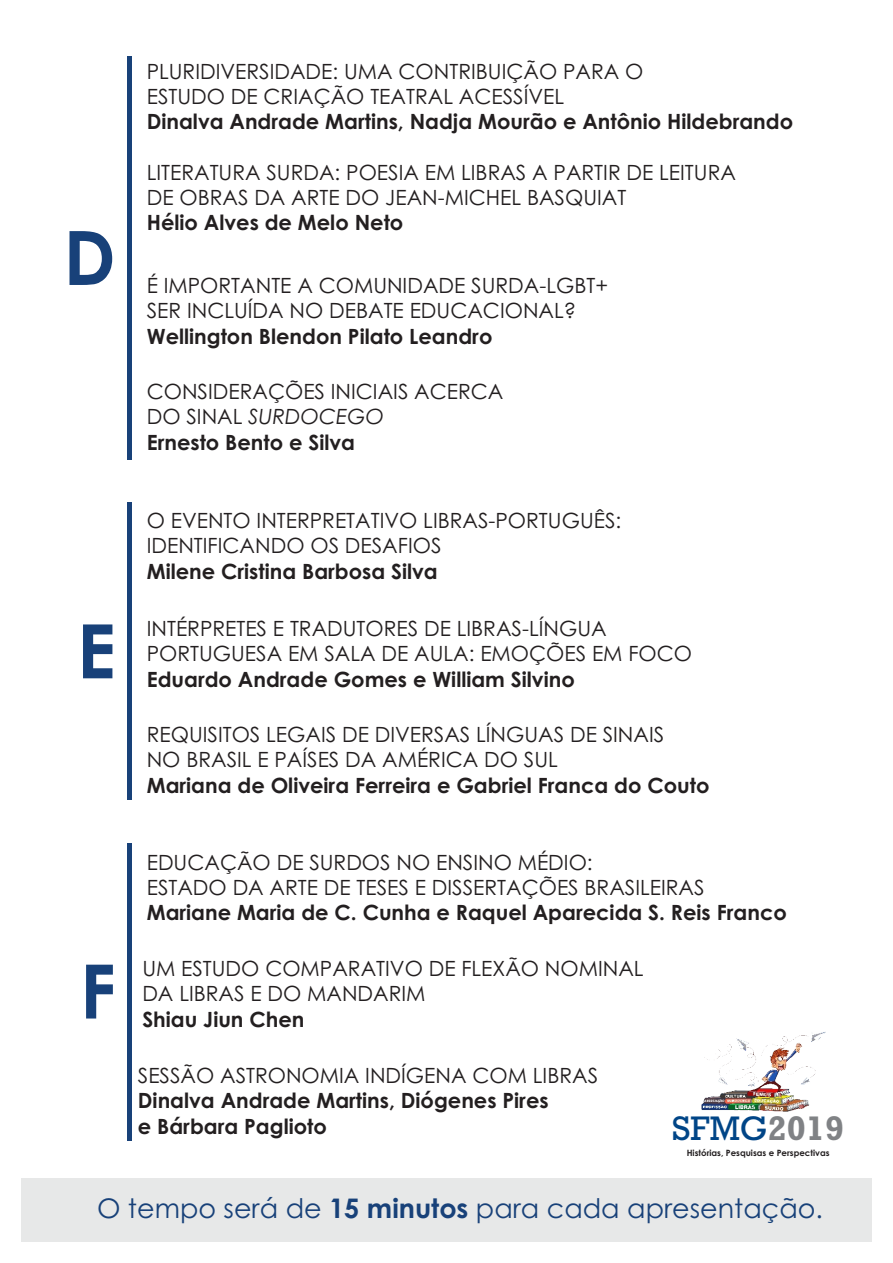
<style>
.page{position:relative;width:893px;height:1263px;background:#fff}
.page>*{position:absolute;margin:0;border:0;box-sizing:border-box;transform-origin:0 0}
.t1{font:700 75px "Century Gothic";color:#184179}
.t2{font:34.65px "Rockwell";color:#004587}
.t3{font:27px "Century Gothic";color:#184179}
.t4{font:21px/25px "Century Gothic";color:#231f20}
.t5{font:700 21px/25.5px "Century Gothic";color:#231f20}
.t6{font:700 8.7px "Century Gothic";color:#231f20}
.s1{font-style:italic}
.s2{font-weight:700}
.s3{font-weight:700;color:#808285}
</style>
<div class="page">
<div style="left:21px;top:1178px;width:851px;height:64px;background:#e7e8e8"></div>
<hr style="left:128px;top:56px;width:4px;height:404px;background:#184179">
<hr style="left:128px;top:502px;width:4px;height:298px;background:#184179">
<hr style="left:128px;top:843px;width:4px;height:297px;background:#184179">
<img style="left:701px;top:1032px;width:125px;height:80px">
<h1 class="t1" style="left:63px;top:229px;width:54px">D</h1>
<h1 class="t1" style="left:77px;top:622px;width:40px">E</h1>
<h1 class="t1" style="left:80px;top:962px;width:37px">F</h1>
<p class="t4" style="left:147px;top:60px;width:498px">PLURIDIVERSIDADE: UMA CONTRIBUIÇÃO PARA O<br>ESTUDO DE CRIAÇÃO TEATRAL ACESSÍVEL</p>
<p class="t5" style="left:147px;top:111px;width:648px">Dinalva Andrade Martins, Nadja Mourão e Antônio Hildebrando</p>
<p class="t4" style="left:147px;top:162px;width:591px">LITERATURA SURDA: POESIA EM LIBRAS A PARTIR DE LEITURA<br>DE OBRAS DA ARTE DO JEAN-MICHEL BASQUIAT</p>
<p class="t5" style="left:147px;top:212px;width:258px">Hélio Alves de Melo Neto</p>
<p class="t4" style="left:147px;top:275px;width:463px">É IMPORTANTE A COMUNIDADE SURDA-LGBT+<br>SER INCLUÍDA NO DEBATE EDUCACIONAL?</p>
<p class="t5" style="left:147px;top:325px;width:347px">Wellington Blendon Pilato Leandro</p>
<p class="t4" style="left:147px;top:381px;width:358px">CONSIDERAÇÕES INICIAIS ACERCA<br>DO SINAL <span class="s1">SURDOCEGO<br></span><span class="s2">Ernesto Bento e Silva</span></p>
<p class="t4" style="left:147px;top:510px;width:476px">O EVENTO INTERPRETATIVO LIBRAS-PORTUGUÊS:<br>IDENTIFICANDO OS DESAFIOS</p>
<p class="t5" style="left:147px;top:560px;width:293px">Milene Cristina Barbosa Silva</p>
<p class="t4" style="left:147px;top:618px;width:547px">INTÉRPRETES E TRADUTORES DE LIBRAS-LÍNGUA<br>PORTUGUESA EM SALA DE AULA: EMOÇÕES EM FOCO</p>
<p class="t5" style="left:147px;top:668px;width:429px">Eduardo Andrade Gomes e William Silvino</p>
<p class="t4" style="left:147px;top:724px;width:519px">REQUISITOS LEGAIS DE DIVERSAS LÍNGUAS DE SINAIS<br>NO BRASIL E PAÍSES DA AMÉRICA DO SUL</p>
<p class="t5" style="left:147px;top:774px;width:564px">Mariana de Oliveira Ferreira e Gabriel Franca do Couto</p>
<p class="t4" style="left:147px;top:852px;width:559px">EDUCAÇÃO DE SURDOS NO ENSINO MÉDIO:<br>ESTADO DA ARTE DE TESES E DISSERTAÇÕES BRASILEIRAS</p>
<p class="t5" style="left:147px;top:902px;width:642px">Mariane Maria de C. Cunha e Raquel Aparecida S. Reis Franco</p>
<p class="t4" style="left:142px;top:958px;width:503px">UM ESTUDO COMPARATIVO DE FLEXÃO NOMINAL<br>DA LIBRAS E DO MANDARIM</p>
<p class="t5" style="left:142px;top:1008px;width:164px">Shiau Jiun Chen</p>
<p class="t4" style="left:138px;top:1064px;width:462px">SESSÃO ASTRONOMIA INDÍGENA COM LIBRAS</p>
<p class="t5" style="left:138px;top:1090px;width:412px">Dinalva Andrade Martins, Diógenes Pires e Bárbara Paglioto</p>
<h2 class="t2" style="left:672px;top:1116px;width:173px">SFMG<span class="s3">2019</span></h2>
<p class="t6" style="left:687px;top:1150px;width:144px">Histórias, Pesquisas e Perspectivas</p>
<p class="t3" style="left:97px;top:1197px;width:727px">O tempo será de <span class="s2">15 minutos</span> para cada apresentação.</p>
</div>
